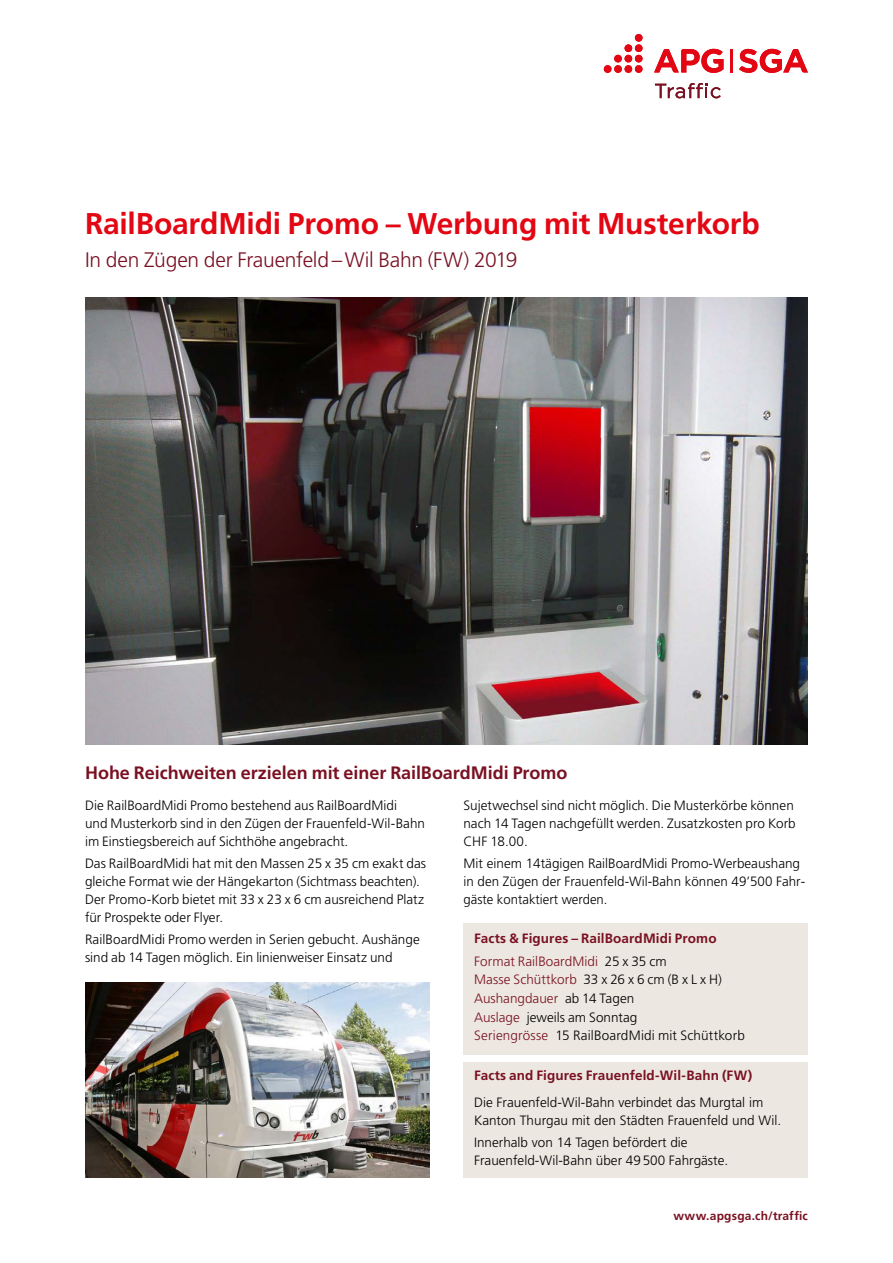
<style>
.page{position:relative;width:893px;height:1263px;background:#fff}
.page>*{position:absolute;margin:0;border:0;box-sizing:border-box;transform-origin:0 0}
.t1{font:700 30px "Frutiger LT Std";letter-spacing:-.005em;color:#e30613}
.t2{font:300 21px "Frutiger LT Std";letter-spacing:-.01em;color:#7a1122}
.t3{font:700 18px "Frutiger LT Std";color:#7a1122}
.t4{font:300 13.5px/18px "Frutiger LT Std";color:#000}
.t5{font:700 13.5px/23px "Frutiger LT Std";letter-spacing:.01em;color:#7a1122}
.t6{font:700 12px "Frutiger LT Std";letter-spacing:.015em;color:#7a1122}
.s1{font-weight:300}
.s2{font-weight:300;color:#000}
.s3{color:#7a1122}
</style>
<div class="page">
<hr style="left:731px;top:49px;width:2px;height:24px;background:#e30613">
<hr style="left:730px;top:49px;width:3px;height:23px;background:#e30613">
<svg style="left:739px;top:49px;width:69px;height:24px"></svg>
<div style="left:604px;top:65px;width:7px;height:8px;background:#e30613;border-radius:50%"></div>
<div style="left:614px;top:65px;width:8px;height:8px;background:#e30613;border-radius:50%"></div>
<div style="left:614px;top:55px;width:8px;height:7px;background:#e30613;border-radius:50%"></div>
<div style="left:624px;top:65px;width:8px;height:8px;background:#e30613;border-radius:50%"></div>
<div style="left:624px;top:55px;width:8px;height:7px;background:#e30613;border-radius:50%"></div>
<div style="left:624px;top:44px;width:8px;height:8px;background:#e30613;border-radius:50%"></div>
<div style="left:635px;top:65px;width:7px;height:8px;background:#e30613;border-radius:50%"></div>
<div style="left:635px;top:55px;width:7px;height:7px;background:#e30613;border-radius:50%"></div>
<div style="left:635px;top:44px;width:7px;height:8px;background:#e30613;border-radius:50%"></div>
<div style="left:635px;top:34px;width:7px;height:8px;background:#e30613;border-radius:50%"></div>
<svg style="left:654px;top:49px;width:69px;height:24px"></svg>
<svg style="left:655px;top:83px;width:66px;height:15px"></svg>
<img style="left:85px;top:983px;width:344px;height:195px">
<img style="left:85px;top:298px;width:723px;height:446px">
<div style="left:463px;top:1063px;width:345px;height:115px;background:#ece7e0"></div>
<div style="left:463px;top:923px;width:345px;height:132px;background:#ece7e0"></div>
<h1 class="t1" style="left:85px;top:205px;width:676px">RailBoardMidi Promo – Werbung mit Musterkorb</h1>
<h2 class="t2" style="left:85px;top:247px;width:434px">In den Zügen der Frauenfeld–Wil Bahn (FW) 2019</h2>
<h3 class="t3" style="left:85px;top:762px;width:484px">Hohe Reichweiten erzielen mit einer RailBoardMidi Promo</h3>
<p class="t4" style="left:85px;top:796px;width:341px">Die RailBoardMidi Promo bestehend aus RailBoardMidi<br>und Musterkorb sind in den Zügen der Frauenfeld-Wil-Bahn im Einstiegsbereich auf Sichthöhe angebracht.</p>
<p class="t4" style="left:85px;top:854px;width:343px">Das RailBoardMidi hat mit den Massen 25 x 35 cm exakt das gleiche Format wie der Hängekarton (Sichtmass beachten).<br>Der Promo-Korb bietet mit 33 x 23 x 6 cm ausreichend Platz für Prospekte oder Flyer.</p>
<p class="t4" style="left:85px;top:930px;width:336px">RailBoardMidi Promo werden in Serien gebucht. Aushänge sind ab 14 Tagen möglich. Ein linienweiser Einsatz und</p>
<p class="t5" style="left:474px;top:927px;width:244px">Facts &amp; Figures – RailBoardMidi Promo<br><span class="s1">Format RailBoardMidi</span> <span class="s2">25 x 35 cm</span></p>
<p class="t4" style="left:474px;top:970px;width:272px;line-height:18.6px"><span class="s3">Masse Schüttkorb</span> 33 x 26 x 6 cm (B x L x H)<br><span class="s3">Aushangdauer</span> ab 14 Tagen<br><span class="s3">Auslage</span> jeweils am Sonntag<br><span class="s3">Seriengrösse</span> 15 RailBoardMidi mit Schüttkorb</p>
<p class="t4" style="left:463px;top:796px;width:334px">Sujetwechsel sind nicht möglich. Die Musterkörbe können nach 14 Tagen nachgefüllt werden. Zusatzkosten pro Korb<br>CHF 18.00.</p>
<p class="t4" style="left:463px;top:854px;width:343px">Mit einem 14tägigen RailBoardMidi Promo-Werbeaushang in den Zügen der Frauenfeld-Wil-Bahn können 49’500 Fahr&shy;gäste kontaktiert werden.</p>
<p class="t5" style="left:474px;top:1064px;width:280px">Facts and Figures Frauenfeld-Wil-Bahn (FW)</p>
<p class="t4" style="left:474px;top:1093px;width:309px">Die Frauenfeld-Wil-Bahn verbindet das Murgtal im<br>Kanton Thurgau mit den Städten Frauenfeld und Wil.</p>
<p class="t4" style="left:474px;top:1134px;width:256px">Innerhalb von 14 Tagen befördert die<br>Frauenfeld-Wil-Bahn über 49500 Fahrgäste.</p>
<p class="t6" style="left:673px;top:1209px;width:136px">www.apgsga.ch/traffic</p>
</div>
